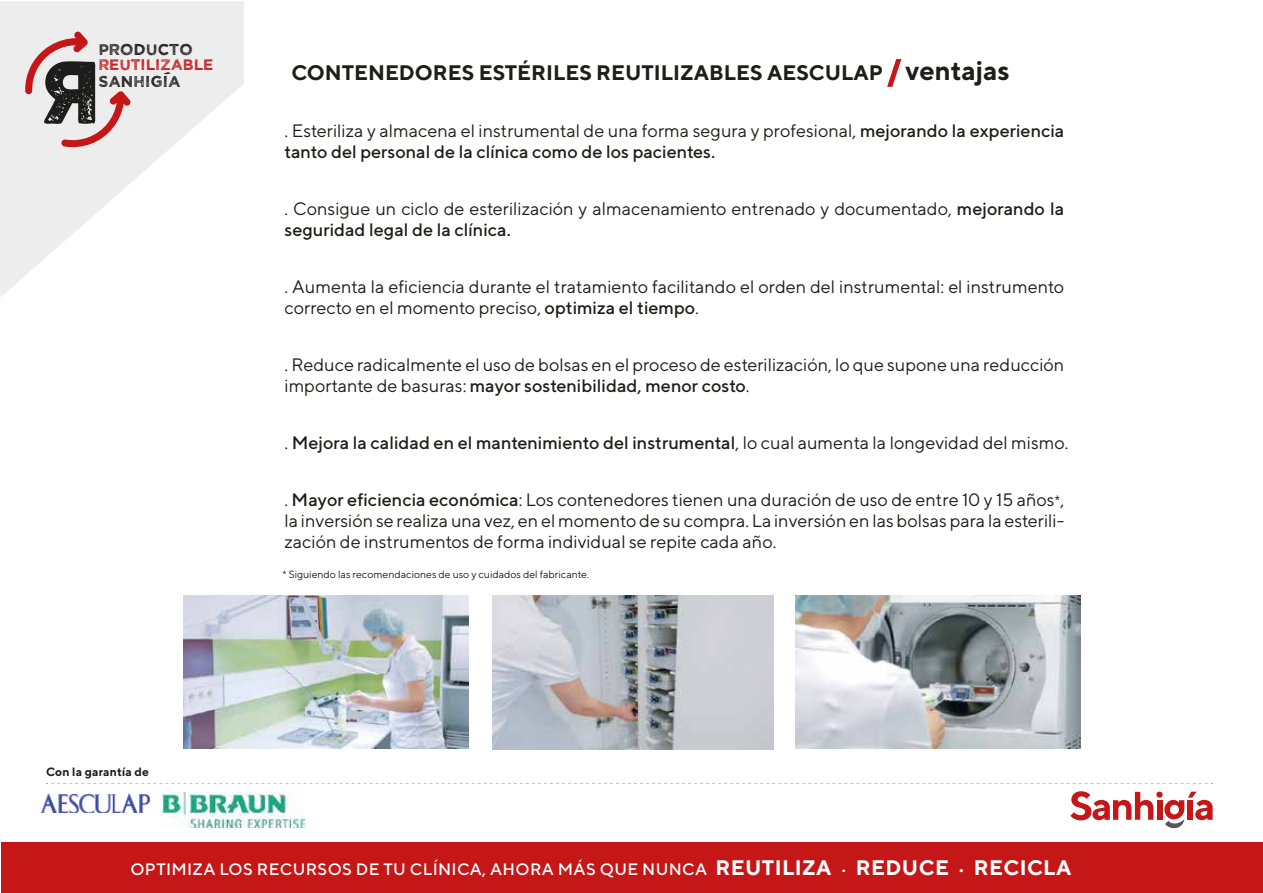
<style>
.page{position:relative;width:1263px;height:893px;background:#fff}
.page>*{position:absolute;margin:0;border:0;box-sizing:border-box;transform-origin:0 0}
.t1{font:700 21px "TT Norms";color:#1d1d1b}
.t2{font:18px/21px "TT Norms";color:#1d1d1b}
.t3{font:500 18px/21px "TT Norms";color:#1d1d1b}
.t4{font:500 16.5px "TT Norms";letter-spacing:.02em;color:#fff}
.t5{font:15.75px "Wicked Grit";color:#1d1d1b}
.t6{font:15.3px "Wicked Grit";letter-spacing:-.005em;color:#c51718}
.t7{font:700 12px "TT Norms";letter-spacing:.01em;color:#1d1d1b}
.t8{font:10.5px "TT Norms";color:#1d1d1b}
.s1{font-size:28.5px;color:#c51718}
.s2{font-size:27px}
.s3{font-weight:400}
.s4{font-weight:500}
.s5{font-size:15px}
.s6{font-weight:700;font-size:21px}
</style>
<div class="page">
<div style="left:1px;top:843px;width:1262px;height:50px;background:#c51718"></div>
<svg style="left:887px;top:59px;width:15px;height:28px"></svg>
<svg style="left:0;top:1px;width:244px;height:296px;fill:#ededed"></svg>
<svg style="left:25px;top:31px;width:106px;height:117px;background:#c2adad"></svg>
<img style="left:41px;top:793px;width:109px;height:20px">
<img style="left:162px;top:792px;width:143px;height:36px">
<svg style="left:1070px;top:791px;width:142px;height:37px"></svg>
<svg style="left:47px;top:783px;width:1165px;height:1px"></svg>
<img style="left:795px;top:596px;width:286px;height:152px">
<img style="left:492px;top:596px;width:282px;height:153px">
<img style="left:183px;top:596px;width:286px;height:152px">
<p class="t5" style="left:98px;top:39px;width:96px">PRODUCTO</p>
<p class="t6" style="left:98px;top:55px;width:116px">REUTILIZABLE</p>
<p class="t5" style="left:98px;top:72px;width:84px">SANHIGÍA</p>
<p class="t1" style="left:291px;top:59px;width:720px">CONTENEDORES ESTÉRILES REUTILIZABLES AESCULAP <span class="s1">/</span> <span class="s2">ventajas</span></p>
<p class="t3" style="left:284px;top:120px;width:781px"><span class="s3">. Esteriliza y almacena el instrumental de una forma segura y profesional,</span> mejorando la experiencia tanto del personal de la clínica como de los pacientes.</p>
<p class="t2" style="left:284px;top:198px;width:781px">. Consigue un ciclo de esterilización y almacenamiento entrenado y documentado, <span class="s4">mejorando la seguridad legal de la clínica.</span></p>
<p class="t2" style="left:284px;top:276px;width:781px">. Aumenta la eficiencia durante el tratamiento facilitando el orden del instrumental: el instrumento correcto en el momento preciso, <span class="s4">optimiza el tiempo</span>.</p>
<p class="t2" style="left:284px;top:354px;width:781px">. Reduce radicalmente el uso de bolsas en el proceso de esterilización, lo que supone una reducción importante de basuras: <span class="s4">mayor sostenibilidad, menor costo</span>.</p>
<p class="t3" style="left:284px;top:432px;width:786px"><span class="s3">.</span> Mejora la calidad en el mantenimiento del instrumental<span class="s3">, lo cual aumenta la longevidad del mismo.</span></p>
<p class="t2" style="left:284px;top:489px;width:781px;text-align:justify">. <span class="s4">Mayor eficiencia económica</span>: Los contenedores tienen una duración de uso de entre 10 y 15 años<span class="s5">*</span>, la inversión se realiza una vez, en el momento de su compra. La inversión en las bolsas para la esterili&shy;zación de instrumentos de forma individual se repite cada año.</p>
<p class="t8" style="left:283px;top:568px;width:308px">* Siguiendo las recomendaciones de uso y cuidados del fabricante.</p>
<p class="t7" style="left:46px;top:764px;width:104px">Con la garantía de</p>
<p class="t4" style="left:130px;top:859px;width:942px">OPTIMIZA LOS RECURSOS DE TU CLÍNICA, AHORA MÁS QUE NUNCA <span class="s6">REUTILIZA</span> <sup>.</sup> <span class="s6">REDUCE </span><sup>.</sup> <span class="s6">RECICLA</span></p>
</div>
